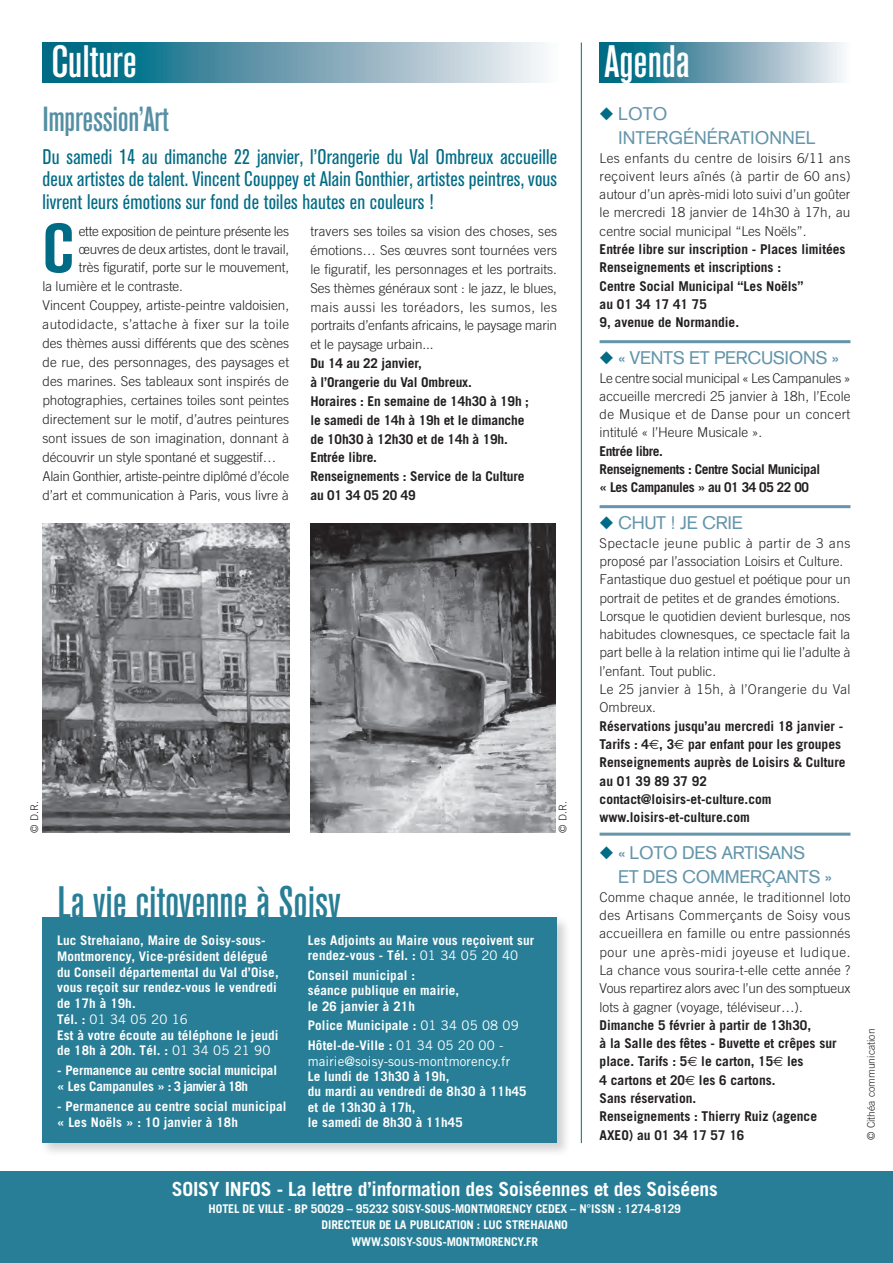
<style>
.page{position:relative;width:893px;height:1263px;background:#fff}
.page>*{position:absolute;margin:0;border:0;box-sizing:border-box;transform-origin:0 0}
.t1{font:700 condensed 68.1px "Akzidenz Grotesk BQ";color:#006b84}
.t2{font:500 condensed 45px "Akzidenz Grotesk BQ";color:#277e96}
.t3{font:500 condensed 45px "Akzidenz Grotesk BQ";color:#fff}
.t4{font:500 condensed 34.5px "Akzidenz Grotesk BQ";letter-spacing:-.01em;color:#558fa4}
.t5{font:condensed 21px/22.5px "Akzidenz Grotesk BQ";letter-spacing:.01em;color:#006b84;text-align:justify}
.t6{font:700 19.5px "Trade Gothic";letter-spacing:-.01em;color:#fff}
.t7{font:18px/24.2px "Akzidenz Grotesk";letter-spacing:-.02em;color:#6495aa}
.t8{font:18px/24.2px "Akzidenz Grotesk";color:#6495aa}
.t9{font:300 13.5px/18.3px "Trade Gothic";color:#231f20;text-align:justify}
.t10{font:700 13.5px/18.3px "Trade Gothic";color:#231f20}
.t11{font:300 13.5px "Trade Gothic";letter-spacing:-.02em;color:#231f20}
.t12{font:700 13.5px/18.3px "Trade Gothic";letter-spacing:-.03em;color:#231f20}
.t13{font:300 13.5px "Trade Gothic";letter-spacing:.03em;color:#231f20}
.t14{font:700 13.2px/15.8px "Trade Gothic";letter-spacing:.01em;color:#fff}
.t15{font:700 13.2px/15.8px "Trade Gothic";letter-spacing:-.01em;color:#fff}
.t16{font:13.2px "Trade Gothic";letter-spacing:.01em;color:#fff}
.t17{font:700 12px/16.5px "Trade Gothic";letter-spacing:-.01em;color:#fff;text-align:center}
.t18{font:300 10.5px "Trade Gothic";color:#231f20}
.s1{font-weight:400}
.s2{color:#006b84}
.s3{font-family:"Euro Sans";font-weight:400}
</style>
<div class="page">
<svg style="left:600px;top:43px;width:243px;height:40px;background:#6ea3b4"></svg>
<div style="left:0;top:1171px;width:893px;height:92px;background:#277e96"></div>
<hr style="left:581px;top:43px;width:1px;height:1100px;background:#006b84">
<svg style="left:43px;top:43px;width:501px;height:40px;background:#6ea3b4"></svg>
<hr style="left:600px;top:340px;width:250px;height:3px;background:#6495aa">
<hr style="left:600px;top:505px;width:250px;height:3px;background:#6495aa">
<hr style="left:600px;top:833px;width:250px;height:3px;background:#6495aa">
<div style="left:40px;top:915px;width:531px;height:242px;background:#231f20;opacity:.2"></div>
<div style="left:43px;top:918px;width:514px;height:225px;background:#277e96"></div>
<img style="left:43px;top:524px;width:246px;height:309px">
<img style="left:310px;top:524px;width:246px;height:309px">
<h2 class="t3" style="left:51px;top:36px;width:87px">Culture</h2>
<h3 class="t4" style="left:43px;top:99px;width:127px">Impression’Art</h3>
<h3 class="t5" style="left:43px;top:145px;width:516px">Du samedi 14 au dimanche 22 janvier, l’Orangerie du Val Ombreux accueille deux artistes de talent. Vincent Couppey et Alain Gonthier, artistes peintres, vous livrent leurs émotions sur fond de toiles hautes en couleurs !</h3>
<h1 class="t1" style="left:43px;top:209px;width:33px">C</h1>
<p class="t11" style="left:79px;top:223px;width:212px">ette exposition de peinture présente les</p>
<p class="t11" style="left:79px;top:241px;width:212px">œuvres de deux artistes, dont le travail,</p>
<p class="t9" style="left:79px;top:258px;width:212px">très figuratif, porte sur le mouvement,</p>
<p class="t9" style="left:43px;top:277px;width:142px">la lumière et le contraste.</p>
<p class="t9" style="left:43px;top:296px;width:248px">Vincent Couppey, artiste-peintre valdoisien,</p>
<p class="t13" style="left:43px;top:316px;width:248px">autodidacte, s’attache à fixer sur la toile</p>
<p class="t9" style="left:43px;top:334px;width:248px">des thèmes aussi différents que des scènes</p>
<p class="t9" style="left:43px;top:353px;width:248px">de rue, des personnages, des paysages et</p>
<p class="t9" style="left:43px;top:372px;width:248px">des marines. Ses tableaux sont inspirés de</p>
<p class="t9" style="left:43px;top:391px;width:248px">photographies, certaines toiles sont peintes</p>
<p class="t9" style="left:43px;top:410px;width:248px">directement sur le motif, d’autres peintures</p>
<p class="t9" style="left:43px;top:429px;width:248px">sont issues de son imagination, donnant à</p>
<p class="t9" style="left:43px;top:448px;width:235px">découvrir un style spontané et suggestif…</p>
<p class="t11" style="left:43px;top:468px;width:248px">Alain Gonthier, artiste-peintre diplômé d’école</p>
<p class="t9" style="left:43px;top:486px;width:248px">d’art et communication à Paris, vous livre à</p>
<p class="t9" style="left:310px;top:222px;width:248px;line-height:18.9px">travers ses toiles sa vision des choses, ses émotions… Ses œuvres sont tournées vers le figuratif, les personnages et les portraits.<br>Ses thèmes généraux sont : le jazz, le blues, mais aussi les toréadors, les sumos, les portraits d’enfants africains, le paysage marin et le paysage urbain...</p>
<p class="t10" style="left:310px;top:354px;width:220px;line-height:18.9px">Du 14 au 22 janvier,<br>à l’Orangerie du Val Ombreux.<br>Horaires : En semaine de 14h30 à 19h ; le samedi de 14h à 19h et le dimanche de 10h30 à 12h30 et de 14h à 19h.<br>Entrée libre.<br>Renseignements : Service de la Culture au 01 34 05 20 49</p>
<p class="t18" style="left:28px;top:833px;width:33px;rotate:-90deg">© D.R.</p>
<p class="t18" style="left:556px;top:833px;width:33px;rotate:-90deg">© D.R.</p>
<h2 class="t2" style="left:58px;top:877px;width:284px">La vie citoyenne à Soisy</h2>
<p class="t14" style="left:57px;top:932px;width:223px">Luc Strehaiano, Maire de Soisy-sous-<br>Montmorency, Vice-président délégué du Conseil départemental du Val d’Oise, vous reçoit sur rendez-vous le vendredi de 17h à 19h.<br>Tél. : <span class="s1">01 34 05 20 16<br></span>Est à votre écoute au téléphone le jeudi de 18h à 20h. Tél. : <span class="s1">01 34 05 21 90</span></p>
<p class="t15" style="left:57px;top:1063px;width:221px">- Permanence au centre social municipal « Les Campanules » : 3 janvier à 18h</p>
<p class="t14" style="left:57px;top:1098px;width:231px">- Permanence au centre social municipal « Les Noëls » : 10 janvier à 18h</p>
<p class="t14" style="left:308px;top:932px;width:228px">Les Adjoints au Maire vous reçoivent sur rendez-vous - Tél. : <span class="s1">01 34 05 20 40</span></p>
<p class="t14" style="left:308px;top:967px;width:153px">Conseil municipal :<br>séance publique en mairie, le 26 janvier à 21h</p>
<p class="t14" style="left:308px;top:1016px;width:213px;line-height:19.6px">Police Municipale : <span class="s1">01 34 05 08 09<br></span>Hôtel-de-Ville : <span class="s1">01 34 05 20 00 -</span></p>
<p class="t16" style="left:308px;top:1053px;width:204px">mairie@soisy-sous-montmorency.fr</p>
<p class="t14" style="left:308px;top:1068px;width:220px">Le lundi de 13h30 à 19h,<br>du mardi au vendredi de 8h30 à 11h45 et de 13h30 à 17h,<br>le samedi de 8h30 à 11h45</p>
<h2 class="t3" style="left:604px;top:36px;width:87px">Agenda</h2>
<h3 class="t8" style="left:618px;top:102px;width:199px;text-indent:-18px"><span class="s2">◆</span> LOTO<br>INTERGÉNÉRATIONNEL</h3>
<p class="t9" style="left:600px;top:148px;width:252px">Les enfants du centre de loisirs 6/11 ans reçoivent leurs aînés (à partir de 60 ans) autour d’un après-midi loto suivi d’un goûter le mercredi 18 janvier de 14h30 à 17h, au centre social municipal “Les Noëls”.</p>
<p class="t10" style="left:600px;top:240px;width:248px">Entrée libre sur inscription - Places limitées<br>Renseignements et inscriptions :<br>Centre Social Municipal “Les Noëls”<br>au 01 34 17 41 75<br>9, avenue de Normandie.</p>
<h3 class="t7" style="left:600px;top:346px;width:241px"><span class="s2">◆</span> « VENTS ET PERCUSIONS »</h3>
<p class="t9" style="left:600px;top:368px;width:252px">Le centre social municipal « Les Campanules » accueille mercredi 25 janvier à 18h, l’Ecole de Musique et de Danse pour un concert intitulé « l’Heure Musicale ».</p>
<p class="t12" style="left:600px;top:442px;width:222px">Entrée libre.<br>Renseignements : Centre Social Municipal « Les Campanules » au 01 34 05 22 00</p>
<h3 class="t7" style="left:600px;top:511px;width:145px"><span class="s2">◆</span> CHUT ! JE CRIE</h3>
<p class="t9" style="left:600px;top:533px;width:252px;text-align:left">Spectacle jeune public à partir de 3 ans proposé par l’association Loisirs et Culture.<br>Fantastique duo gestuel et poétique pour un portrait de petites et de grandes émotions.<br>Lorsque le quotidien devient burlesque, nos habitudes clownesques, ce spectacle fait la part belle à la relation intime qui lie l’adulte à l’enfant. Tout public.<br>Le 25 janvier à 15h, à l’Orangerie du Val Ombreux.</p>
<p class="t10" style="left:600px;top:716px;width:247px">Réservations jusqu’au mercredi 18 janvier - Tarifs : 4<span class="s3">E</span>, 3<span class="s3">E</span> par enfant pour les groupes Renseignements auprès de Loisirs &amp; Culture au 01 39 89 37 92 contact@loisirs-et-culture.com www.loisirs-et-culture.com</p>
<h3 class="t7" style="left:618px;top:841px;width:216px;text-indent:-18px"><span class="s2">◆</span> « LOTO DES ARTISANS<br>ET DES COMMERÇANTS »</h3>
<p class="t9" style="left:600px;top:887px;width:252px">Comme chaque année, le traditionnel loto des Artisans Commerçants de Soisy vous accueillera en famille ou entre passionnés pour une après-midi joyeuse et ludique.<br>La chance vous sourira-t-elle cette année ?<br>Vous repartirez alors avec l’un des somptueux lots à gagner (voyage, téléviseur…).</p>
<p class="t10" style="left:600px;top:1016px;width:239px">Dimanche 5 février à partir de 13h30,<br>à la Salle des fêtes - Buvette et crêpes sur place. Tarifs : 5<span class="s3">E</span> le carton, 15<span class="s3">E</span> les<br>4 cartons et 20<span class="s3">E</span> les 6 cartons.<br>Sans réservation.<br>Renseignements : Thierry Ruiz (agence<br>AXEO) au 01 34 17 57 16</p>
<h3 class="t6" style="left:172px;top:1177px;width:547px">SOISY INFOS - La lettre d’information des Soiséennes et des Soiséens</h3>
<p class="t17" style="left:209px;top:1200px;width:474px">HOTEL DE VILLE - BP 50029 – 95232 SOISY-SOUS-MONTMORENCY CEDEX – N°ISSN : 1274-8129<br>DIRECTEUR DE LA PUBLICATION : LUC STREHAIANO<br>WWW.SOISY-SOUS-MONTMORENCY.FR</p>
<p class="t18" style="left:865px;top:1140px;width:113px;rotate:-90deg">© Cithéa communication</p>
</div>
